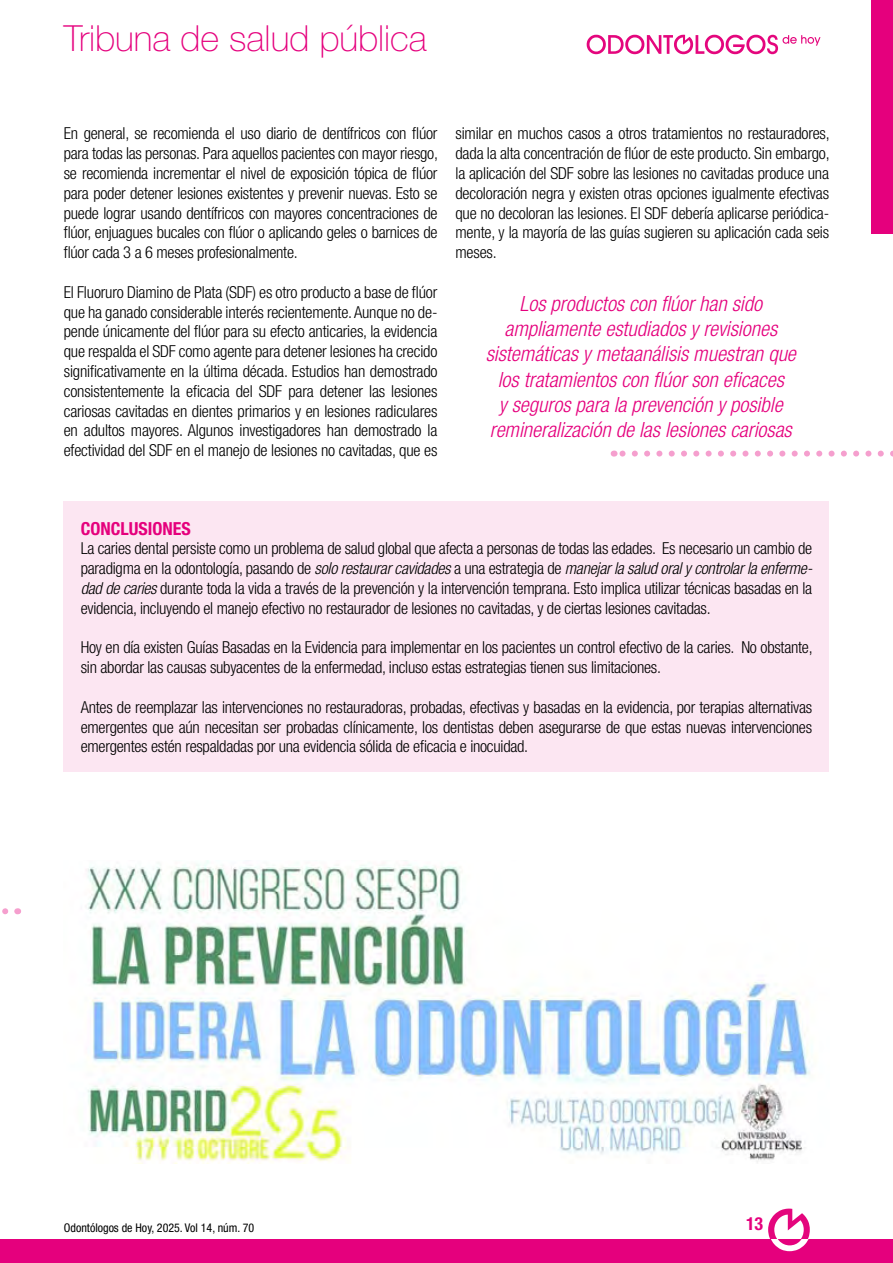
<style>
.page{position:relative;width:893px;height:1263px;background:#fff}
.page>*{position:absolute;margin:0;border:0;box-sizing:border-box;transform-origin:0 0}
.t1{font:100 36px "Helvetica Neue LT Std";color:#e5007d}
.t2{font:italic 300 condensed 21px/25.2px "Helvetica Neue LT Std";color:#e5007d;text-align:center}
.t3{font:700 condensed 18px "Helvetica Neue LT Std";color:#e5007d}
.t4{font:300 condensed 16.5px/19.8px "Helvetica Neue LT Std";letter-spacing:-.015em;color:#000;text-align:justify}
.t5{font:condensed 12px "Helvetica Neue LT Std";color:#000}
.s1{font-style:italic}
</style>
<div class="page">
<div style="left:872px;top:0;width:21px;height:233px;background:#e5007d"></div>
<svg style="left:587px;top:35px;width:233px;height:19px"></svg>
<div style="left:0;top:1239px;width:893px;height:24px;background:#e5007d"></div>
<svg style="left:768px;top:1208px;width:42px;height:43px"></svg>
<svg style="left:2px;top:908px;width:3px;height:6px"></svg>
<svg style="left:614px;top:451px;width:267px;height:6px"></svg>
<div style="left:64px;top:501px;width:765px;height:270px;background:#fce6f2"></div>
<img style="left:87px;top:860px;width:723px;height:303px">
<h1 class="t1" style="left:64px;top:18px;width:365px">Tribuna de salud pública</h1>
<p class="t4" style="left:64px;top:123px;width:376px">En general, se recomienda el uso diario de dentífricos con flúor para todas las personas. Para aquellos pacientes con mayor riesgo, se recomienda incrementar el nivel de exposición tópica de flúor para poder detener lesiones existentes y prevenir nuevas. Esto se puede lograr usando dentífricos con mayores concentraciones de flúor, enjuagues bucales con flúor o aplicando geles o barnices de flúor cada 3 a 6 meses profesionalmente.</p>
<p class="t4" style="left:64px;top:282px;width:375px">El Fluoruro Diamino de Plata (SDF) es otro producto a base de flúor que ha ganado considerable interés recientemente. Aunque no de&shy;pende únicamente del flúor para su efecto anticaries, la evidencia que respalda el SDF como agente para detener lesiones ha crecido significativamente en la última década. Estudios han demostrado consistentemente la eficacia del SDF para detener las lesiones cariosas cavitadas en dientes primarios y en lesiones radiculares en adultos mayores. Algunos investigadores han demostrado la efectividad del SDF en el manejo de lesiones no cavitadas, que es</p>
<p class="t4" style="left:455px;top:123px;width:376px">similar en muchos casos a otros tratamientos no restauradores, dada la alta concentración de flúor de este producto. Sin embargo, la aplicación del SDF sobre las lesiones no cavitadas produce una decoloración negra y existen otras opciones igualmente efectivas que no decoloran las lesiones. El SDF debería aplicarse periódica&shy;mente, y la mayoría de las guías sugieren su aplicación cada seis meses.</p>
<p class="t2" style="left:486px;top:291px;width:312px">Los productos con flúor han sido ampliamente estudiados y revisiones sistemáticas y metaanálisis muestran que los tratamientos con flúor son eficaces<br>y seguros para la prevención y posible remineralización de las lesiones cariosas</p>
<p class="t3" style="left:81px;top:517px;width:112px">CONCLUSIONES</p>
<p class="t4" style="left:81px;top:539px;width:733px">La caries dental persiste como un problema de salud global que afecta a personas de todas las edades. Es necesario un cambio de paradigma en la odontología, pasando de <span class="s1">solo restaurar cavidades</span> a una estrategia de <span class="s1">manejar la salud oral y controlar la enferme&shy;dad de caries</span> durante toda la vida a través de la prevención y la intervención temprana. Esto implica utilizar técnicas basadas en la evidencia, incluyendo el manejo efectivo no restaurador de lesiones no cavitadas, y de ciertas lesiones cavitadas.</p>
<p class="t4" style="left:81px;top:638px;width:733px">Hoy en día existen Guías Basadas en la Evidencia para implementar en los pacientes un control efectivo de la caries. No obstante, sin abordar las causas subyacentes de la enfermedad, incluso estas estrategias tienen sus limitaciones.</p>
<p class="t4" style="left:81px;top:697px;width:733px">Antes de reemplazar las intervenciones no restauradoras, probadas, efectivas y basadas en la evidencia, por terapias alternativas emergentes que aún necesitan ser probadas clínicamente, los dentistas deben asegurarse de que estas nuevas intervenciones emergentes estén respaldadas por una evidencia sólida de eficacia e inocuidad.</p>
<p class="t5" style="left:64px;top:1221px;width:192px">Odontólogos de Hoy, 2025. Vol 14, núm. 70</p>
<p class="t3" style="left:746px;top:1213px;width:19px">13</p>
</div>
